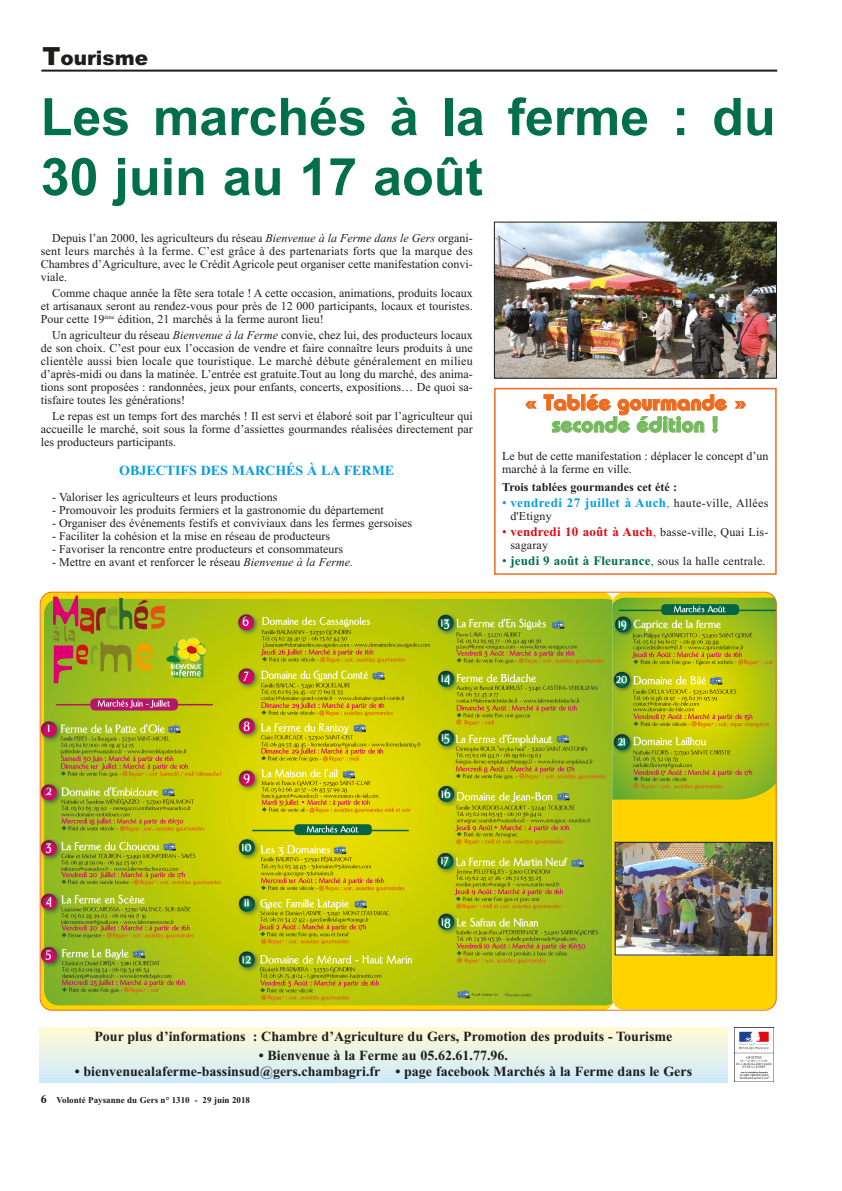
<style>
.page{position:relative;width:842px;height:1191px;background:#fff}
.page>*{position:absolute;margin:0;border:0;box-sizing:border-box;transform-origin:0 0}
.t1{font:700 52px/60px "Arial";color:#006f4a}
.t2{font:700 22px "Bauhaus";color:#ed6b1f}
.t3{font:700 22px "Bauhaus";color:#74ba5c}
.t4{font:900 20px "Arial";color:#1d1d1b}
.t5{font:700 14px "Times New Roman";color:#1d1d1b}
.t6{font:700 14px "Times New Roman";color:#009fe3}
.t7{font:700 13px "Times New Roman";letter-spacing:.03em;color:#009fe3}
.t8{font:700 13px "Times New Roman";letter-spacing:.015em;color:#006f4a}
.t9{font:12px/13px "Times New Roman";color:#1d1d1b;text-align:justify}
.t10{font:700 12px "Times New Roman";color:#1d1d1b}
.t11{font:700 9px "Times New Roman";color:#1d1d1b}
.s1{font-size:25px}
.s2{font-style:italic}
.s3{font-weight:400}
.s4{font-weight:400;font-size:12px}
.s5{font-weight:400;font-size:12px;color:#1d1d1b}
.s6{font-size:13px;color:#e30614}
.s7{font-weight:700;font-size:13px;color:#e30614}
.s8{color:#e30614}
.s9{font-size:12px}
</style>
<div class="page">
<hr style="left:41px;top:70px;width:736px;height:2px;background:#1d1d1b">
<img style="left:40px;top:592px;width:737px;height:419px">
<hr style="left:40px;top:1080px;width:687px;height:3px;background:#c0e5f9">
<hr style="left:40px;top:1077px;width:687px;height:3px;background:#c4e6f7">
<hr style="left:40px;top:1074px;width:687px;height:3px;background:#c8e7f5">
<hr style="left:40px;top:1071px;width:687px;height:3px;background:#cce9f2">
<hr style="left:40px;top:1068px;width:687px;height:3px;background:#d0eaf0">
<hr style="left:40px;top:1065px;width:687px;height:3px;background:#d4ebed">
<hr style="left:40px;top:1062px;width:687px;height:3px;background:#d7eceb">
<hr style="left:40px;top:1059px;width:687px;height:3px;background:#dbede8">
<hr style="left:40px;top:1056px;width:687px;height:3px;background:#dfefe5">
<hr style="left:40px;top:1054px;width:687px;height:2px;background:#e2f0e3">
<hr style="left:40px;top:1051px;width:687px;height:3px;background:#e5f1e1">
<hr style="left:40px;top:1048px;width:687px;height:3px;background:#e8f2de">
<hr style="left:40px;top:1045px;width:687px;height:3px;background:#ecf3dc">
<hr style="left:40px;top:1043px;width:687px;height:2px;background:#eff4d9">
<hr style="left:40px;top:1040px;width:687px;height:3px;background:#f2f5d7">
<hr style="left:40px;top:1037px;width:687px;height:3px;background:#f5f6d4">
<hr style="left:40px;top:1034px;width:687px;height:3px;background:#f9f7d1">
<hr style="left:40px;top:1032px;width:687px;height:2px;background:#fcf8ce">
<hr style="left:40px;top:1029px;width:687px;height:3px;background:#fff9cc">
<hr style="left:40px;top:1028px;width:687px;height:1px;background:#fff9c8">
<svg style="left:734px;top:1081px;width:40px;height:1px"></svg>
<img style="left:734px;top:1027px;width:40px;height:54px">
<img style="left:496px;top:224px;width:279px;height:152px">
<div style="left:494px;top:222px;width:283px;height:156px;border:1px solid #1d1d1b"></div>
<img style="left:617px;top:844px;width:153px;height:109px">
<div style="left:615px;top:842px;width:157px;height:113px;border:1px solid #1d1d1b"></div>
<div style="left:494px;top:388px;width:283px;height:187px;border:2px solid #ed6b1f"></div>
<h3 class="t4" style="left:42px;top:51px;width:107px"><span class="s1">T</span>ourisme</h3>
<h1 class="t1" style="left:41px;top:92px;width:736px">Les marchés à la ferme : du<br>30 juin au 17 août</h1>
<p class="t9" style="left:41px;top:233px;width:434px;text-indent:11px">Depuis l’an 2000, les agriculteurs du réseau <span class="s2">Bienvenue à la Ferme dans le Gers</span> organi&shy;sent leurs marchés à la ferme. C’est grâce à des partenariats forts que la marque des Chambres d’Agriculture, avec le Crédit Agricole peut organiser cette manifestation convi&shy;viale.</p>
<p class="t9" style="left:41px;top:288px;width:434px;text-indent:11px">Comme chaque année la fête sera totale ! A cette occasion, animations, produits locaux et artisanaux seront au rendez-vous pour près de 12 000 participants, locaux et touristes.<br>Pour cette 19<sup>ème</sup> édition, 21 marchés à la ferme auront lieu!</p>
<p class="t9" style="left:41px;top:329px;width:434px;text-indent:11px">Un agriculteur du réseau <span class="s2">Bienvenue à la Ferme</span> convie, chez lui, des producteurs locaux de son choix. C’est pour eux l’occasion de vendre et faire connaître leurs produits à une clientèle aussi bien locale que touristique. Le marché débute généralement en milieu d’après-midi ou dans la matinée. L’entrée est gratuite.Tout au long du marché, des anima&shy;tions sont proposées : randonnées, jeux pour enfants, concerts, expositions… De quoi sa&shy;tisfaire toutes les générations!</p>
<p class="t9" style="left:41px;top:410px;width:434px;text-indent:11px">Le repas est un temps fort des marchés ! Il est servi et élaboré soit par l’agriculteur qui accueille le marché, soit sous la forme d’assiettes gourmandes réalisées directement par les producteurs participants.</p>
<p class="t6" style="left:119px;top:465px;width:277px">OBJECTIFS DES MARCHÉS À LA FERME</p>
<p class="t9" style="left:52px;top:491px;width:227px">- Valoriser les agriculteurs et leurs productions</p>
<p class="t9" style="left:52px;top:504px;width:333px">- Promouvoir les produits fermiers et la gastronomie du département</p>
<p class="t9" style="left:52px;top:517px;width:362px">- Organiser des événements festifs et conviviaux dans les fermes gersoises</p>
<p class="t9" style="left:52px;top:530px;width:280px">- Faciliter la cohésion et la mise en réseau de producteurs</p>
<p class="t9" style="left:52px;top:543px;width:293px">- Favoriser la rencontre entre producteurs et consommateurs</p>
<p class="t9" style="left:52px;top:556px;width:303px">- Mettre en avant et renforcer le réseau <span class="s2">Bienvenue à la Ferme.</span></p>
<h2 class="t2" style="left:525px;top:395px;width:223px">« Tablée gourmande »</h2>
<h2 class="t3" style="left:552px;top:417px;width:168px">seconde édition !</h2>
<p class="t9" style="left:502px;top:451px;width:268px">Le but de cette manifestation : déplacer le concept d’un marché à la ferme en ville.</p>
<p class="t10" style="left:502px;top:483px;width:176px">Trois tablées gourmandes cet été :</p>
<p class="t7" style="left:502px;top:499px;width:268px"><span class="s3">•</span> vendredi 27 juillet à Auch<span class="s4">,</span> <span class="s5">haute-ville, Allées</span></p>
<p class="t9" style="left:510px;top:511px;width:43px">d'Etigny</p>
<p class="t9" style="left:510px;top:527px;width:260px;text-indent:-8px"><span class="s6">•</span> <span class="s7">vendredi 10 août à Auch</span><span class="s8">,</span> basse-ville, Quai Lis&shy;sagaray</p>
<p class="t8" style="left:502px;top:556px;width:265px"><span class="s3">•</span> jeudi 9 août à Fleurance<span class="s4">,</span> <span class="s5">sous la halle centrale.</span></p>
<p class="t5" style="left:94px;top:1032px;width:580px">Pour plus d’informations : Chambre d’Agriculture du Gers, Promotion des produits - Tourisme</p>
<p class="t5" style="left:259px;top:1051px;width:251px">• Bienvenue à la Ferme au 05.62.61.77.96.</p>
<p class="t5" style="left:75px;top:1067px;width:619px">• bienvenuealaferme-bassinsud@gers.chambagri.fr • page facebook Marchés à la Ferme dans le Gers</p>
<p class="t11" style="left:41px;top:1097px;width:211px"><span class="s9">6</span> Volonté Paysanne du Gers n° 1310 - 29 juin 2018</p>
</div>
